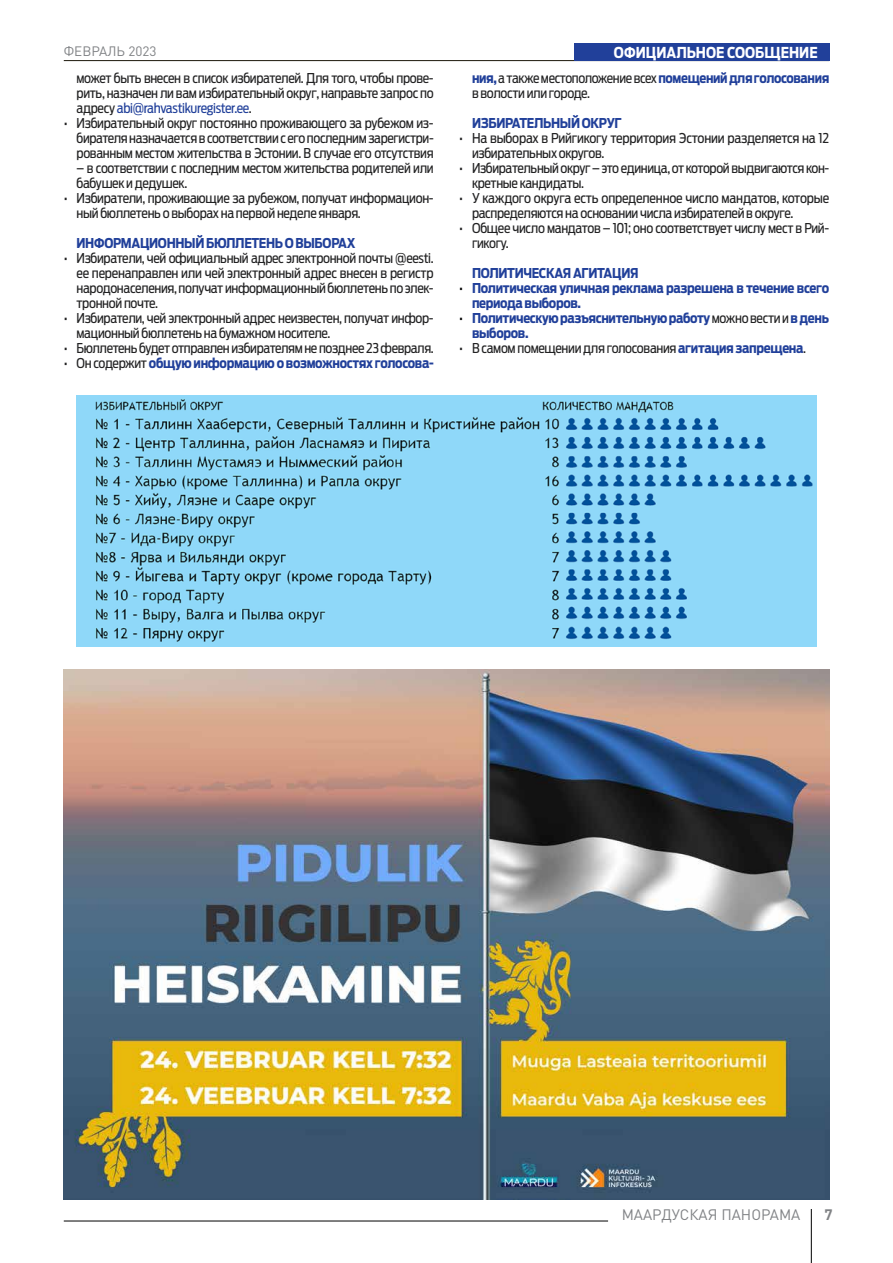
<style>
.page{position:relative;width:893px;height:1263px;background:#fff}
.page>*{position:absolute;margin:0;border:0;box-sizing:border-box;transform-origin:0 0}
.t1{font:700 15px "Ford Antenna Cond";color:#fff}
.t2{font:15px "DIN Pro";color:#808285}
.t3{font:700 15px "DIN Pro";color:#808285}
.t4{font:13.5px/15px "Ford Antenna Cond";letter-spacing:-.025em;color:#222223}
.t5{font:700 13.5px/15px "Ford Antenna Cond";letter-spacing:-.025em;color:#21409a}
.t6{font:13.5px "DIN Pro";color:#808285}
.s1{color:#21409a}
.s2{font-weight:400;color:#222223}
.s3{font-weight:700;color:#21409a}
.s4{font-weight:400;color:#000}
</style>
<div class="page">
<hr style="left:64px;top:1221px;width:544px;height:1px;background:#000">
<hr style="left:811px;top:1209px;width:1px;height:54px;background:#000">
<hr style="left:64px;top:60px;width:765px;height:1px;background:#1c180b">
<div style="left:574px;top:44px;width:255px;height:17px;background:#21409a"></div>
<img style="left:64px;top:670px;width:765px;height:529px">
<img style="left:77px;top:395px;width:739px;height:251px">
<p class="t6" style="left:64px;top:42px;width:94px">ФЕВРАЛЬ 2023</p>
<p class="t1" style="left:614px;top:39px;width:217px">ОФИЦИАЛЬНОЕ СООБЩЕНИЕ<span class="s1">Ф</span></p>
<p class="t4" style="left:77px;top:69px;width:359px;text-align:justify">может быть внесен в список избирателей. Для того, чтобы прове&shy;рить, назначен ли вам избирательный округ, направьте запрос по адресу <span class="s1">abi@rahvastikuregister.ee</span>.</p>
<p class="t4" style="left:77px;top:114px;width:359px;text-align:justify;text-indent:-13px">• Избирательный округ постоянно проживающего за рубежом из&shy;бирателя назначается в соответствии с его последним зарегистри&shy;рованным местом жительства в Эстонии. В случае его отсутствия</p>
<p class="t4" style="left:77px;top:159px;width:359px">– в соответствии с последним местом жительства родителей или бабушек и дедушек.</p>
<p class="t4" style="left:77px;top:189px;width:359px;text-indent:-13px">• Избиратели, проживающие за рубежом, получат информацион&shy;ный бюллетень о выборах на первой неделе января.</p>
<p class="t5" style="left:77px;top:234px;width:280px">ИНФОРМАЦИОННЫЙ БЮЛЛЕТЕНЬ О ВЫБОРАХ</p>
<p class="t4" style="left:77px;top:249px;width:359px;text-align:justify;text-indent:-13px">• Избиратели, чей официальный адрес электронной почты @eesti. ee перенаправлен или чей электронный адрес внесен в регистр народонаселения, получат информационный бюллетень по элек&shy;тронной почте.</p>
<p class="t4" style="left:77px;top:309px;width:359px;text-indent:-13px">• Избиратели, чей электронный адрес неизвестен, получат инфор&shy;мационный бюллетень на бумажном носителе.</p>
<p class="t4" style="left:64px;top:339px;width:371px">• Бюллетень будет отправлен избирателям не позднее 23 февраля.</p>
<p class="t5" style="left:64px;top:354px;width:371px"><span class="s2">• Он содержит</span> общую информацию о возможностях голосова-</p>
<p class="t4" style="left:472px;top:69px;width:359px"><span class="s3">ния,</span> а также местоположение всех <span class="s3">помещений для голосования </span>в волости или городе.</p>
<p class="t5" style="left:472px;top:114px;width:151px">ИЗБИРАТЕЛЬНЫЙ ОКРУГ</p>
<p class="t4" style="left:472px;top:129px;width:359px;text-indent:-13px">• На выборах в Рийгикогу территория Эстонии разделяется на 12 избирательных округов.</p>
<p class="t4" style="left:472px;top:159px;width:359px;text-indent:-13px">• Избирательный округ – это единица, от которой выдвигаются кон&shy;кретные кандидаты.</p>
<p class="t4" style="left:472px;top:189px;width:359px;text-indent:-13px">• У каждого округа есть определенное число мандатов, которые распределяются на основании числа избирателей в округе.</p>
<p class="t4" style="left:472px;top:219px;width:359px;text-indent:-13px">• Общее число мандатов – 101; оно соответствует числу мест в Рий&shy;гикогу.</p>
<p class="t5" style="left:472px;top:264px;width:168px">ПОЛИТИЧЕСКАЯ АГИТАЦИЯ</p>
<p class="t5" style="left:472px;top:279px;width:359px;text-indent:-13px"><span class="s4">•</span> Политическая уличная реклама разрешена в течение всего периода выборов.</p>
<p class="t5" style="left:472px;top:309px;width:359px;text-indent:-13px"><span class="s4">•</span> Политическую разъяснительную работу <span class="s2">можно вести и</span> в день выборов.</p>
<p class="t4" style="left:459px;top:339px;width:348px">• В самом помещении для голосования <span class="s3">агитация запрещена</span>.</p>
<p class="t2" style="left:622px;top:1205px;width:180px">МААРДУСКАЯ ПАНОРАМА</p>
<p class="t3" style="left:825px;top:1205px;width:10px">7</p>
</div>
